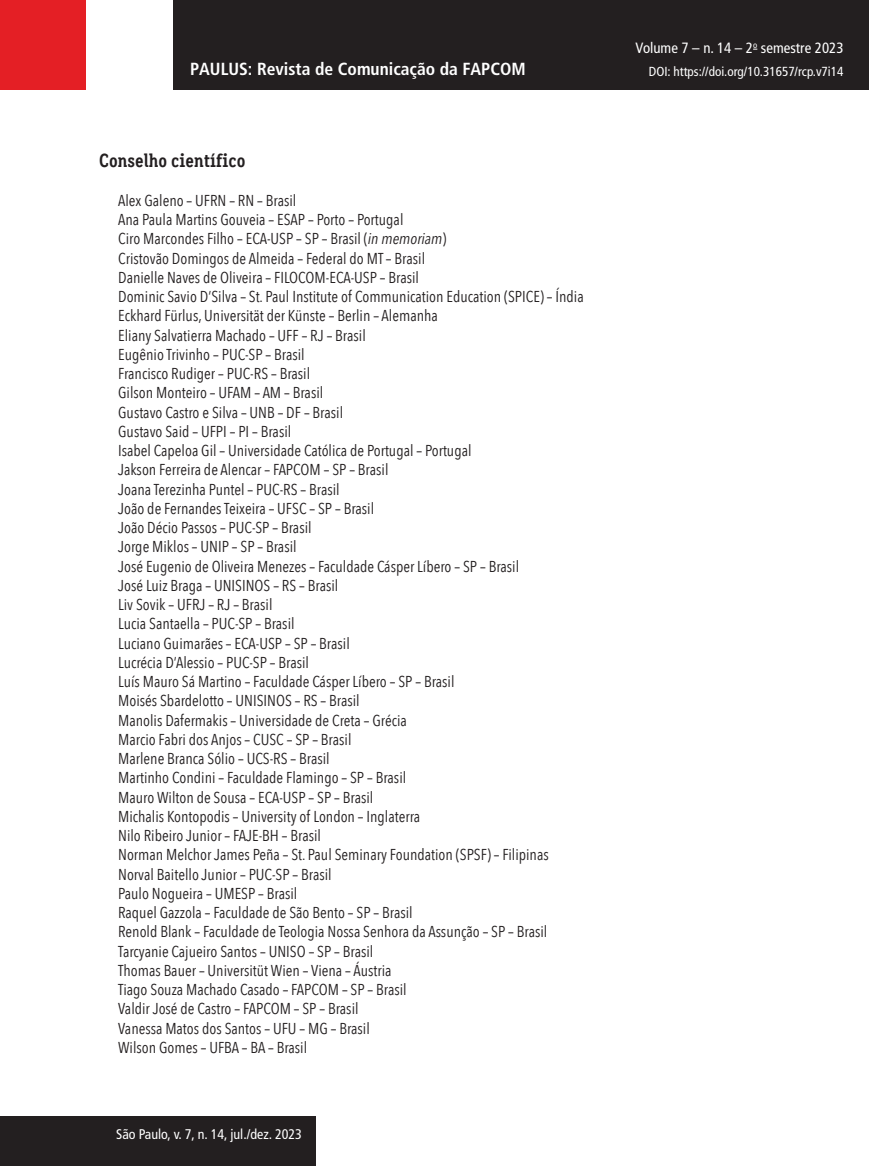
<style>
.page{position:relative;width:869px;height:1166px;background:#fff}
.page>*{position:absolute;margin:0;border:0;box-sizing:border-box;transform-origin:0 0}
.t1{font:700 19.25px "Aaux Office";color:#231f20}
.t2{font:500 19.25px "Aaux Office";color:#fff}
.t3{font:700 condensed 17.5px "Frutiger";color:#fff}
.t4{font:15.75px/19.2px "Avenir Next Condensed";color:#231f20}
.t5{font:condensed 14.88px "Frutiger LT Std";color:#fff}
.t6{font:condensed 14px "Frutiger LT Std";color:#fff}
.t7{font:condensed 13.12px "Frutiger LT Std";color:#fff}
.s1{font-family:"Avenir Next LT Pro";font-style:italic;font-stretch:condensed}
</style>
<div class="page">
<div style="left:1px;top:1116px;width:314px;height:50px;background:#231f20"></div>
<div style="left:173px;top:0;width:695px;height:89px;background:#231f20"></div>
<div style="left:1px;top:0;width:84px;height:90px;background:#e41f25"></div>
<p class="t3" style="left:190px;top:58px;width:337px">PAULUS: Revista de Comunicação da FAPCOM</p>
<p class="t1" style="left:99px;top:149px;width:148px">Conselho científico</p>
<p class="t4" style="left:118px;top:190px;width:467px">Alex Galeno – UFRN – RN – Brasil<br>Ana Paula Martins Gouveia – ESAP – Porto – Portugal<br>Ciro Marcondes Filho – ECA-USP – SP – Brasil (<span class="s1">in memoriam</span>)<br>Cristovão Domingos de Almeida – Federal do MT – Brasil<br>Danielle Naves de Oliveira – FILOCOM-ECA-USP – Brasil<br>Dominic Savio D’Silva – St. Paul Institute of Communication Education (SPICE) – Índia Eckhard Fürlus, Universität der Künste – Berlin – Alemanha<br>Eliany Salvatierra Machado – UFF – RJ – Brasil<br>Eugênio Trivinho – PUC-SP – Brasil<br>Francisco Rudiger – PUC-RS – Brasil<br>Gilson Monteiro – UFAM – AM – Brasil<br>Gustavo Castro e Silva – UNB – DF – Brasil<br>Gustavo Said – UFPI – PI – Brasil<br>Isabel Capeloa Gil – Universidade Católica de Portugal – Portugal<br>Jakson Ferreira de Alencar – FAPCOM – SP – Brasil<br>Joana Terezinha Puntel – PUC-RS – Brasil<br>João de Fernandes Teixeira – UFSC – SP – Brasil<br>João Décio Passos – PUC-SP – Brasil<br>Jorge Miklos – UNIP – SP – Brasil<br>José Eugenio de Oliveira Menezes – Faculdade Cásper Líbero – SP – Brasil<br>José Luiz Braga – UNISINOS – RS – Brasil<br>Liv Sovik – UFRJ – RJ – Brasil<br>Lucia Santaella – PUC-SP – Brasil<br>Luciano Guimarães – ECA-USP – SP – Brasil<br>Lucrécia D’Alessio – PUC-SP – Brasil<br>Luís Mauro Sá Martino – Faculdade Cásper Líbero – SP – Brasil<br>Moisés Sbardelotto – UNISINOS – RS – Brasil<br>Manolis Dafermakis – Universidade de Creta – Grécia<br>Marcio Fabri dos Anjos – CUSC – SP – Brasil<br>Marlene Branca Sólio – UCS-RS – Brasil<br>Martinho Condini – Faculdade Flamingo – SP – Brasil<br>Mauro Wilton de Sousa – ECA-USP – SP – Brasil<br>Michalis Kontopodis – University of London – Inglaterra<br>Nilo Ribeiro Junior – FAJE-BH – Brasil<br>Norman Melchor James Peña – St. Paul Seminary Foundation (SPSF) – Filipinas Norval Baitello Junior – PUC-SP – Brasil<br>Paulo Nogueira – UMESP – Brasil<br>Raquel Gazzola – Faculdade de São Bento – SP – Brasil<br>Renold Blank – Faculdade de Teologia Nossa Senhora da Assunção – SP – Brasil Tarcyanie Cajueiro Santos – UNISO – SP – Brasil<br>Thomas Bauer – Universitüt Wien – Viena – Áustria<br>Tiago Souza Machado Casado – FAPCOM – SP – Brasil<br>Valdir José de Castro – FAPCOM – SP – Brasil<br>Vanessa Matos dos Santos – UFU – MG – Brasil<br>Wilson Gomes – UFBA – BA – Brasil</p>
<p class="t6" style="left:116px;top:1126px;width:187px">São Paulo, v. 7, n. 14, jul./dez. 2023</p>
<p class="t5" style="left:635px;top:39px;width:209px">Volume 7 – n. 14 – 2<sup>o</sup> semestre 2023</p>
<p class="t7" style="left:648px;top:64px;width:196px">DOI: https://doi.org/10.31657/rcp.v7i14</p>
<p class="t2" style="left:827px;top:48px;width:11px">5</p>
</div>
